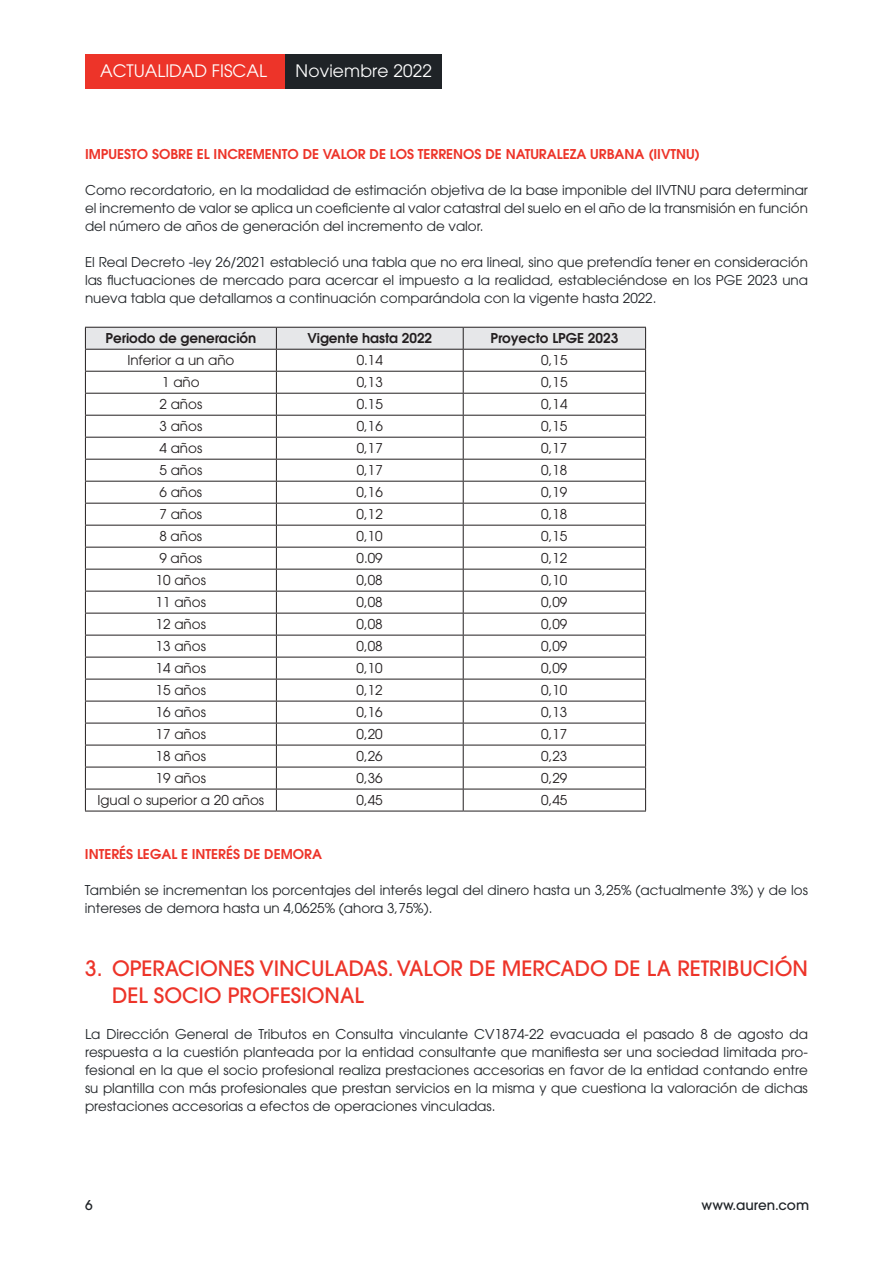
<style>
.page{position:relative;width:893px;height:1263px;background:#fff}
.page>*{position:absolute;margin:0;border:0;box-sizing:border-box;transform-origin:0 0}
.t1{font:500 21px/27px "ITC Avant Garde Pro";color:#ed3429}
.t2{font:17.1px "ITC Avant Garde Pro";color:#fff}
.t3{font:13.5px/18px "ITC Avant Garde Pro";color:#1f2327;text-align:justify}
.t4{font:13.5px "ITC Avant Garde Pro";color:#231f20}
.t5{font:600 13.5px "ITC Avant Garde Pro";color:#ed3429}
.t6{font:600 13.5px "ITC Avant Garde Pro";color:#231f20}
.t7{font:500 13.5px "ITC Avant Garde Pro";color:#1f2327}
</style>
<div class="page">
<div style="left:85px;top:54px;width:203px;height:35px;background:#ed3429"></div>
<div style="left:285px;top:54px;width:157px;height:35px;background:#1f2327"></div>
<svg style="left:85px;top:327px;width:561px;height:484px"></svg>
<hr style="left:85px;top:811px;width:191px;height:1px;background:#231f20">
<hr style="left:276px;top:811px;width:187px;height:1px;background:#231f20">
<hr style="left:463px;top:811px;width:183px;height:1px;background:#231f20">
<p class="t2" style="left:100px;top:60px;width:168px">ACTUALIDAD FISCAL</p>
<p class="t2" style="left:296px;top:60px;width:138px">Noviembre 2022</p>
<p class="t5" style="left:85px;top:145px;width:616px">IMPUESTO SOBRE EL INCREMENTO DE VALOR DE LOS TERRENOS DE NATURALEZA URBANA (IIVTNU)</p>
<p class="t3" style="left:85px;top:181px;width:724px">Como recordatorio, en la modalidad de estimación objetiva de la base imponible del IIVTNU para determinar el incremento de valor se aplica un coeficiente al valor catastral del suelo en el año de la transmisión en función del número de años de generación del incremento de valor.</p>
<p class="t3" style="left:85px;top:253px;width:724px">El Real Decreto -ley 26/2021 estableció una tabla que no era lineal, sino que pretendía tener en consideración las fluctuaciones de mercado para acercar el impuesto a la realidad, estableciéndose en los PGE 2023 una nueva tabla que detallamos a continuación comparándola con la vigente hasta 2022.</p>
<p class="t6" style="left:105px;top:329px;width:152px">Periodo de generación</p>
<p class="t6" style="left:307px;top:329px;width:126px">Vigente hasta 2022</p>
<p class="t6" style="left:491px;top:329px;width:129px">Proyecto LPGE 2023</p>
<p class="t4" style="left:127px;top:352px;width:109px">Inferior a un año</p>
<p class="t4" style="left:357px;top:352px;width:28px">0.14</p>
<p class="t4" style="left:541px;top:352px;width:28px">0,15</p>
<p class="t4" style="left:162px;top:374px;width:39px">1 año</p>
<p class="t4" style="left:357px;top:374px;width:28px">0,13</p>
<p class="t4" style="left:541px;top:374px;width:28px">0,15</p>
<p class="t4" style="left:160px;top:396px;width:44px">2 años</p>
<p class="t4" style="left:357px;top:396px;width:28px">0.15</p>
<p class="t4" style="left:541px;top:396px;width:28px">0,14</p>
<p class="t4" style="left:159px;top:418px;width:44px">3 años</p>
<p class="t4" style="left:357px;top:418px;width:28px">0,16</p>
<p class="t4" style="left:541px;top:418px;width:28px">0,15</p>
<p class="t4" style="left:159px;top:440px;width:44px">4 años</p>
<p class="t4" style="left:357px;top:440px;width:28px">0,17</p>
<p class="t4" style="left:541px;top:440px;width:28px">0,17</p>
<p class="t4" style="left:159px;top:462px;width:44px">5 años</p>
<p class="t4" style="left:357px;top:462px;width:28px">0,17</p>
<p class="t4" style="left:541px;top:462px;width:28px">0,18</p>
<p class="t4" style="left:159px;top:484px;width:44px">6 años</p>
<p class="t4" style="left:357px;top:484px;width:28px">0,16</p>
<p class="t4" style="left:541px;top:484px;width:28px">0,19</p>
<p class="t4" style="left:159px;top:506px;width:44px">7 años</p>
<p class="t4" style="left:357px;top:506px;width:28px">0,12</p>
<p class="t4" style="left:541px;top:506px;width:28px">0,18</p>
<p class="t4" style="left:159px;top:528px;width:44px">8 años</p>
<p class="t4" style="left:357px;top:528px;width:28px">0,10</p>
<p class="t4" style="left:541px;top:528px;width:28px">0,15</p>
<p class="t4" style="left:159px;top:550px;width:44px">9 años</p>
<p class="t4" style="left:357px;top:550px;width:28px">0.09</p>
<p class="t4" style="left:541px;top:550px;width:28px">0,12</p>
<p class="t4" style="left:156px;top:572px;width:52px">10 años</p>
<p class="t4" style="left:357px;top:572px;width:28px">0,08</p>
<p class="t4" style="left:541px;top:572px;width:28px">0,10</p>
<p class="t4" style="left:156px;top:594px;width:52px">11 años</p>
<p class="t4" style="left:357px;top:594px;width:28px">0,08</p>
<p class="t4" style="left:541px;top:594px;width:28px">0,09</p>
<p class="t4" style="left:156px;top:616px;width:52px">12 años</p>
<p class="t4" style="left:357px;top:616px;width:28px">0,08</p>
<p class="t4" style="left:541px;top:616px;width:28px">0,09</p>
<p class="t4" style="left:156px;top:638px;width:52px">13 años</p>
<p class="t4" style="left:357px;top:638px;width:28px">0,08</p>
<p class="t4" style="left:541px;top:638px;width:28px">0,09</p>
<p class="t4" style="left:156px;top:660px;width:52px">14 años</p>
<p class="t4" style="left:357px;top:660px;width:28px">0,10</p>
<p class="t4" style="left:541px;top:660px;width:28px">0,09</p>
<p class="t4" style="left:156px;top:682px;width:52px">15 años</p>
<p class="t4" style="left:357px;top:682px;width:28px">0,12</p>
<p class="t4" style="left:541px;top:682px;width:28px">0,10</p>
<p class="t4" style="left:156px;top:704px;width:52px">16 años</p>
<p class="t4" style="left:357px;top:704px;width:28px">0,16</p>
<p class="t4" style="left:541px;top:704px;width:28px">0,13</p>
<p class="t4" style="left:156px;top:726px;width:52px">17 años</p>
<p class="t4" style="left:357px;top:726px;width:28px">0,20</p>
<p class="t4" style="left:541px;top:726px;width:28px">0,17</p>
<p class="t4" style="left:156px;top:748px;width:52px">18 años</p>
<p class="t4" style="left:357px;top:748px;width:28px">0,26</p>
<p class="t4" style="left:541px;top:748px;width:28px">0,23</p>
<p class="t4" style="left:156px;top:770px;width:52px">19 años</p>
<p class="t4" style="left:357px;top:770px;width:28px">0,36</p>
<p class="t4" style="left:541px;top:770px;width:28px">0,29</p>
<p class="t4" style="left:97px;top:792px;width:168px">Igual o superior a 20 años</p>
<p class="t4" style="left:357px;top:792px;width:28px">0,45</p>
<p class="t4" style="left:541px;top:792px;width:28px">0,45</p>
<p class="t5" style="left:85px;top:846px;width:239px">INTERÉS LEGAL E INTERÉS DE DEMORA</p>
<p class="t3" style="left:85px;top:881px;width:724px">También se incrementan los porcentajes del interés legal del dinero hasta un 3,25% (actualmente 3%) y de los intereses de demora hasta un 4,0625% (ahora 3,75%).</p>
<h1 class="t1" style="left:112px;top:955px;width:697px;text-indent:-27px">3. OPERACIONES VINCULADAS. VALOR DE MERCADO DE LA RETRIBUCIÓN<br>DEL SOCIO PROFESIONAL</h1>
<p class="t3" style="left:85px;top:1025px;width:724px">La Dirección General de Tributos en Consulta vinculante CV1874-22 evacuada el pasado 8 de agosto da respuesta a la cuestión planteada por la entidad consultante que manifiesta ser una sociedad limitada pro&shy;fesional en la que el socio profesional realiza prestaciones accesorias en favor de la entidad contando entre su plantilla con más profesionales que prestan servicios en la misma y que cuestiona la valoración de dichas prestaciones accesorias a efectos de operaciones vinculadas.</p>
<p class="t7" style="left:85px;top:1197px;width:9px">6</p>
<p class="t7" style="left:702px;top:1197px;width:109px">www.auren.com</p>
</div>
